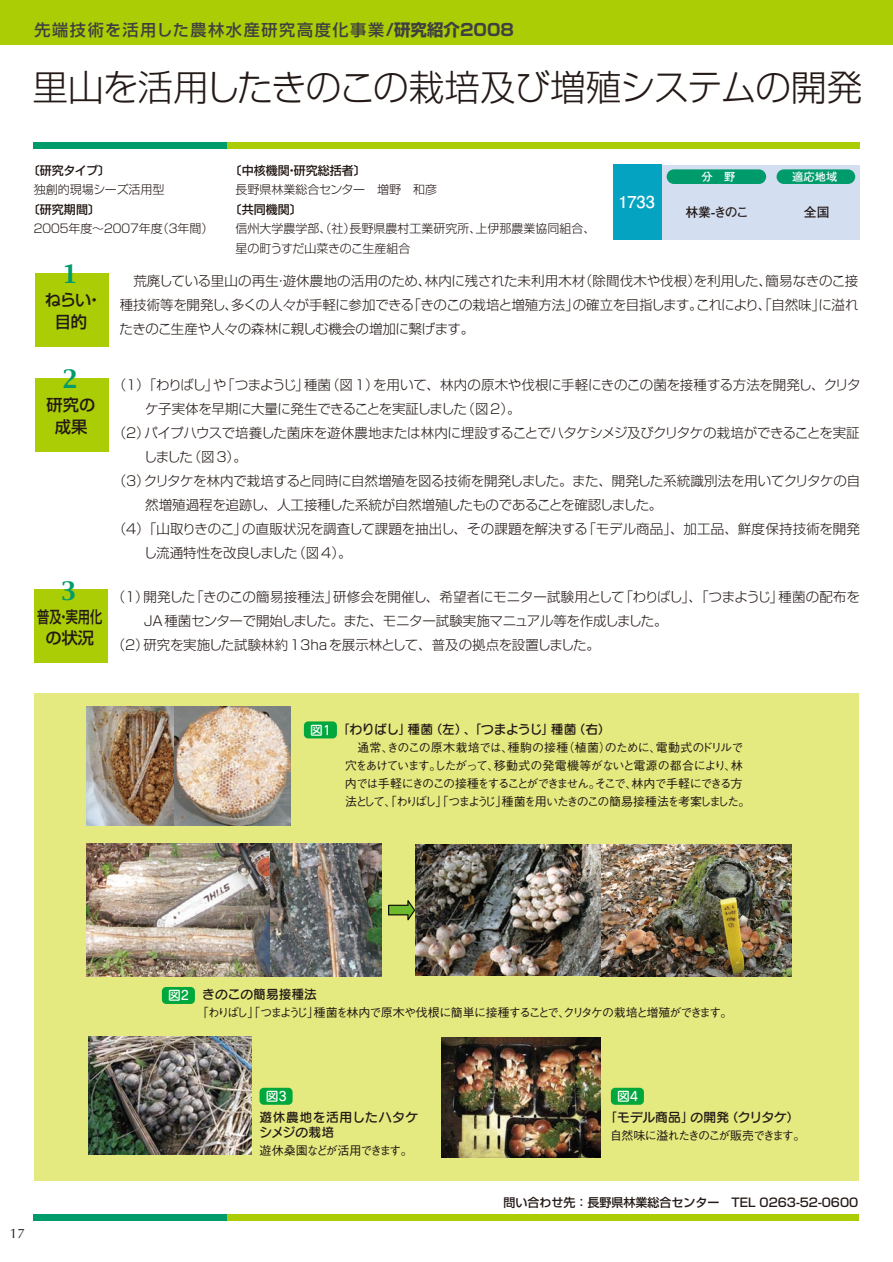
<style>
.page{position:relative;width:893px;height:1262px;background:#fff}
.page>*{position:absolute;margin:0;border:0;box-sizing:border-box;transform-origin:0 0}
.t1{font:36px "Shin Go Pro Light 90 msp RKSJ H";letter-spacing:-.03em;color:#231916}
.t2{font:22.35px "Capitals";color:#009b6b}
.t3{font:16.35px "Futo Go B101 Pro Bold 90 msp RKSJ H";color:#fff}
.t4{font:16.2px "Shin Go Pro Medium 90 msp RKSJ H";letter-spacing:.1em;color:#404040}
.t5{font:16.2px/21.8px "Shin Go Pro Medium 90 msp RKSJ H";color:#231916;text-align:center}
.t6{font:16.2px/21.8px "Shin Go Pro Medium 90 msp RKSJ H";color:#231916;text-align:center;scale:.75 1}
.t7{font:13.5px/24px "Shin Go Pro Light 90 msp RKSJ H";letter-spacing:-.02em;color:#231916;text-align:justify}
.t8{font:13.5px "Shin Go Pro Light 90 msp RKSJ H";letter-spacing:.01em;color:#231916}
.t9{font:13.5px "Shin Go Pro Light 90 msp RKSJ H";color:#231916}
.t10{font:13.5px "Optima";color:#231916}
.t11{font:12.9px "Futo Go B101 Pro Bold 90 msp RKSJ H";letter-spacing:-.055em;color:#231916}
.t12{font:12.75px "Seurat CID DB 90 msp RKSJ H";color:#231916}
.t13{font:12.75px "Seurat CID DB 90 msp RKSJ H";letter-spacing:-.03em;color:#231916}
.t14{font:12.75px/15.3px "Seurat CID DB 90 msp RKSJ H";letter-spacing:.04em;color:#231916}
.t15{font:12.75px "Seurat CID DB 90 msp RKSJ H";color:#fff}
.t16{font:12px/18px "Gothic BBB Pro Medium 90 msp RKSJ H";letter-spacing:-.105em;color:#231916}
.t17{font:12px/19.5px "Shin Go Pro Light 90 msp RKSJ H";color:#231916}
.t18{font:12px "Shin Go Pro Medium 90 msp RKSJ H";color:#231916}
.t19{font:12px "Shin Go Pro Light 90 msp RKSJ H";letter-spacing:-.21em;color:#231916}
.t20{font:12px "Gothic BBB Pro Medium 90 msp RKSJ H";letter-spacing:-.08em;color:#231916}
.t21{font:11.25px "Futo Go B101 Pro Bold 90 msp RKSJ H";color:#fff}
.s1{font-family:"Shin Go Pro Bold 90 msp RKSJ H";font-size:16.5px}
.s2{color:#fff}
</style>
<div class="page">
<div style="left:35px;top:693px;width:824px;height:487px;background:#e4e980"></div>
<div style="left:0;top:0;width:892px;height:44px;background:#abcd05"></div>
<div style="left:659px;top:165px;width:200px;height:75px;background:#d3def1"></div>
<div style="left:666px;top:169px;width:100px;height:15px;background:#009b6b;border-radius:7px"></div>
<div style="left:776px;top:169px;width:79px;height:15px;background:#009b6b;border-radius:7px"></div>
<div style="left:34px;top:142px;width:23px;height:7px;background:#009b6b"></div>
<div style="left:55px;top:142px;width:172px;height:7px;background:#009b6b"></div>
<div style="left:227px;top:142px;width:632px;height:7px;background:#abcd05"></div>
<div style="left:34px;top:1214px;width:23px;height:7px;background:#009b6b"></div>
<div style="left:55px;top:1214px;width:172px;height:7px;background:#009b6b"></div>
<div style="left:227px;top:1214px;width:632px;height:7px;background:#abcd05"></div>
<div style="left:35px;top:273px;width:74px;height:74px;background:#abcd05"></div>
<div style="left:35px;top:378px;width:74px;height:73px;background:#abcd05"></div>
<div style="left:34px;top:590px;width:74px;height:73px;background:#abcd05"></div>
<div style="left:613px;top:165px;width:49px;height:75px;background:#05a3c2"></div>
<img style="left:88px;top:1036px;width:163px;height:119px">
<svg style="left:388px;top:900px;width:27px;height:20px"></svg>
<img style="left:415px;top:844px;width:376px;height:132px">
<img style="left:87px;top:706px;width:87px;height:119px">
<img style="left:174px;top:706px;width:116px;height:119px">
<img style="left:87px;top:844px;width:295px;height:132px">
<img style="left:441px;top:1038px;width:159px;height:119px">
<div style="left:304px;top:721px;width:33px;height:17px;background:#00a73c;border-radius:4px"></div>
<div style="left:259px;top:1088px;width:33px;height:17px;background:#00a73c;border-radius:4px"></div>
<div style="left:611px;top:1088px;width:33px;height:17px;background:#00a73c;border-radius:4px"></div>
<div style="left:162px;top:987px;width:33px;height:17px;background:#00a73c;border-radius:4px"></div>
<p class="t4" style="left:34px;top:24px;width:481px">先端技術を活用した農林水産研究高度化事業<span class="s1">/研究紹介2008</span></p>
<h1 class="t1" style="left:33px;top:74px;width:831px">里山を活用したきのこの栽培及び増殖システムの開発</h1>
<p class="t18" style="left:28px;top:166px;width:84px">〔研究タイプ〕</p>
<p class="t17" style="left:34px;top:182px;width:132px">独創的現場シーズ活用型</p>
<p class="t18" style="left:28px;top:205px;width:73px">〔研究期間〕</p>
<p class="t19" style="left:32px;top:224px;width:183px">２００５年度～２００７年度（３年間）</p>
<p class="t18" style="left:230px;top:166px;width:138px">〔中核機関・研究総括者〕</p>
<p class="t17" style="left:235px;top:182px;width:203px">長野県林業総合センター　増野　和彦</p>
<p class="t18" style="left:230px;top:205px;width:73px">〔共同機関〕</p>
<p class="t17" style="left:235px;top:221px;width:362px">信州大学農学部、（社）長野県農村工業研究所、上伊那農業協同組合、星の町うすだ山菜きのこ生産組合</p>
<p class="t3" style="left:618px;top:196px;width:38px">1733</p>
<p class="t21" style="left:701px;top:172px;width:35px">分　野</p>
<p class="t11" style="left:685px;top:207px;width:65px">林業-きのこ</p>
<p class="t21" style="left:792px;top:172px;width:47px">適応地域</p>
<p class="t11" style="left:803px;top:207px;width:27px">全国</p>
<h2 class="t2" style="left:63px;top:261px;width:16px">1</h2>
<p class="t5" style="left:45px;top:291px;width:59px">ねらい・目的</p>
<h2 class="t2" style="left:63px;top:366px;width:16px">2</h2>
<p class="t5" style="left:47px;top:396px;width:50px">研究の成果</p>
<h2 class="t2" style="left:61px;top:577px;width:16px">3</h2>
<p class="t6" style="left:37px;top:608px;width:88px">普及・実用化の状況</p>
<p class="t7" style="left:119px;top:270px;width:740px">　荒廃している里山の再生・遊休農地の活用のため、林内に残された未利用木材（除間伐木や伐根）を利用した、簡易なきのこ接種技術等を開発し、多くの人々が手軽に参加できる「きのこの栽培と増殖方法」の確立を目指します。これにより、「自然味」に溢れたきのこ生産や人々の森林に親しむ機会の増加に繋げます。</p>
<p class="t7" style="left:113px;top:375px;width:749px">（１）「わりばし」や「つまようじ」種菌（図1）を用いて、林内の原木や伐根に手軽にきのこの菌を接種する方法を開発し、クリタ</p>
<p class="t7" style="left:145px;top:399px;width:377px">ケ子実体を早期に大量に発生できることを実証しました（図 2）。</p>
<p class="t7" style="left:113px;top:423px;width:748px">（２）パイプハウスで培養した菌床を遊休農地または林内に埋設することでハタケシメジ及びクリタケの栽培ができることを実証</p>
<p class="t7" style="left:144px;top:447px;width:105px">しました（図 3）。</p>
<p class="t7" style="left:113px;top:471px;width:749px">（３）クリタケを林内で栽培すると同時に自然増殖を図る技術を開発しました。また、開発した系統識別法を用いてクリタケの自</p>
<p class="t7" style="left:145px;top:495px;width:518px">然増殖過程を追跡し、人工接種した系統が自然増殖したものであることを確認しました。</p>
<p class="t8" style="left:113px;top:524px;width:748px">（４）「山取りきのこ」の直販状況を調査して課題を抽出し、その課題を解決する「モデル商品」、加工品、鮮度保持技術を開発</p>
<p class="t7" style="left:144px;top:543px;width:209px">し流通特性を改良しました（図4）。</p>
<p class="t7" style="left:112px;top:587px;width:749px">（１）開発した「きのこの簡易接種法」研修会を開催し、希望者にモニター試験用として「わりばし」、「つまようじ」種菌の配布を</p>
<p class="t7" style="left:144px;top:611px;width:525px">JA種菌センターで開始しました。また、モニター試験実施マニュアル等を作成しました。</p>
<p class="t9" style="left:112px;top:640px;width:489px">（２）研究を実施した試験林約13haを展示林として、普及の拠点を設置しました。</p>
<p class="t13" style="left:310px;top:725px;width:302px"><span class="s2">図1</span> 「わりばし」種菌（左）、「つまようじ」種菌（右）</p>
<p class="t16" style="left:345px;top:740px;width:407px">　通常、きのこの原木栽培では、種駒の接種（植菌）のために、電動式のドリルで穴をあけています。したがって、移動式の発電機等がないと電源の都合により、林内では手軽にきのこの接種をすることができません。そこで、林内で手軽にできる方法として、「わりばし」「つまようじ」種菌を用いたきのこの簡易接種法を考案しました。</p>
<p class="t10" style="left:10px;top:1228px;width:17px">17</p>
<p class="t12" style="left:168px;top:990px;width:150px"><span class="s2">図2</span> きのこの簡易接種法</p>
<p class="t16" style="left:197px;top:1005px;width:537px">「わりばし」「つまようじ」種菌を林内で原木や伐根に簡単に接種することで、クリタケの栽培と増殖ができます。</p>
<p class="t15" style="left:266px;top:1091px;width:23px">図3</p>
<p class="t14" style="left:260px;top:1111px;width:160px">遊休農地を活用したハタケシメジの栽培</p>
<p class="t20" style="left:260px;top:1146px;width:154px">遊休桑園などが活用できます。</p>
<p class="t15" style="left:617px;top:1091px;width:23px">図4</p>
<p class="t12" style="left:605px;top:1112px;width:196px">「モデル商品」の開発（クリタケ）</p>
<p class="t16" style="left:610px;top:1128px;width:197px">自然味に溢れたきのこが販売できます。</p>
<p class="t18" style="left:503px;top:1198px;width:356px">問い合わせ先：長野県林業総合センター　TEL 0263-52-0600</p>
</div>
